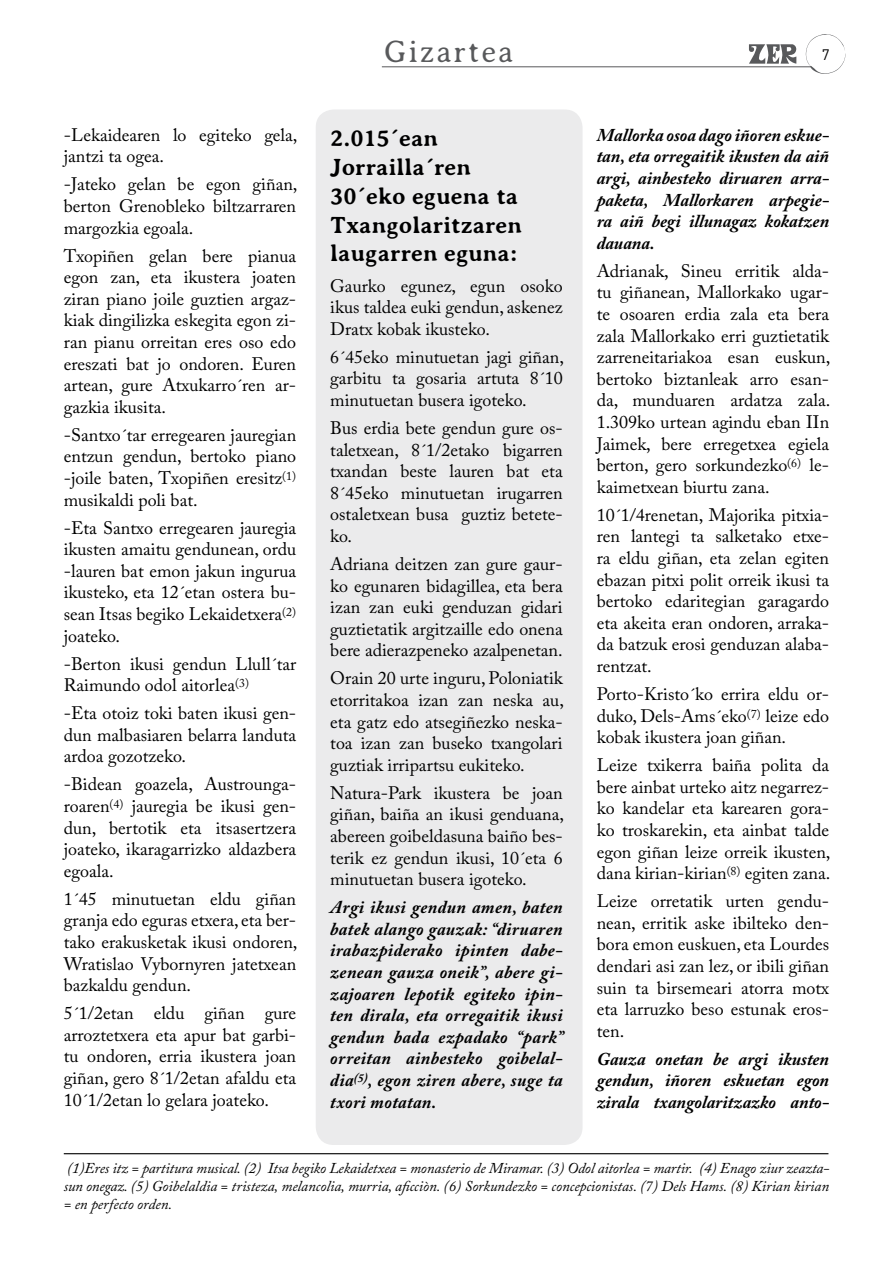
<style>
.page{position:relative;width:893px;height:1263px;background:#fff}
.page>*{position:absolute;margin:0;border:0;box-sizing:border-box;transform-origin:0 0}
.t1{font:300 31.5px "Averia Serif";letter-spacing:.06em;color:#58595b}
.t2{font:700 24px/28.8px "Averia Serif";color:#000}
.t3{font:18px/21.6px "Adobe Caslon Pro";color:#000;text-align:justify}
.t4{font:italic 700 18px/21.6px "Adobe Caslon Pro";color:#000;text-align:justify}
.t5{font:italic 15px/18px "Adobe Caslon Pro";color:#000;text-align:justify}
.t6{font:15px "DIN";color:#000}
</style>
<div class="page">
<hr style="left:382px;top:67px;width:429px;height:1px;background:#58595b">
<svg style="left:806px;top:34px;width:39px;height:40px"></svg>
<svg style="left:749px;top:44px;width:47px;height:20px"></svg>
<div style="left:316px;top:109px;width:267px;height:1036px;background:#ebebec;border-radius:18px"></div>
<hr style="left:64px;top:1153px;width:764px;height:1px;background:#000">
<p class="t3" style="left:64px;top:124px;width:235px">-Lekaidearen lo egiteko gela, jantzi ta ogea.</p>
<p class="t3" style="left:64px;top:173px;width:235px">-Jateko gelan be egon giñan, berton Grenobleko biltzarraren margozkia egoala.</p>
<p class="t3" style="left:64px;top:245px;width:234px">Txopiñen gelan bere pianua egon zan, eta ikustera joaten ziran piano joile guztien argaz&shy;kiak dingilizka eskegita egon zi&shy;ran pianu orreitan eres oso edo ereszati bat jo ondoren. Euren artean, gure Atxukarro´ren ar&shy;gazkia ikusita.</p>
<p class="t3" style="left:64px;top:424px;width:234px">-Santxo´tar erregearen jauregian entzun gendun, bertoko piano -joile baten, Txopiñen eresitz<sup>(1) </sup>musikaldi poli bat.</p>
<p class="t3" style="left:64px;top:516px;width:234px">-Eta Santxo erregearen jauregia ikusten amaitu gendunean, ordu -lauren bat emon jakun ingurua ikusteko, eta 12´etan ostera bu&shy;sean Itsas begiko Lekaidetxera<sup>(2) </sup>joateko.</p>
<p class="t3" style="left:64px;top:652px;width:234px">-Berton ikusi gendun Llull´tar<br>Raimundo odol aitorlea<sup>(3)</sup></p>
<p class="t3" style="left:64px;top:702px;width:234px">-Eta otoiz toki baten ikusi gen&shy;dun malbasiaren belarra landuta ardoa gozotzeko.</p>
<p class="t3" style="left:64px;top:773px;width:234px">-Bidean goazela, Austrounga&shy;roaren<sup>(4)</sup> jauregia be ikusi gen&shy;dun, bertotik eta itsasertzera joateko, ikaragarrizko aldazbera egoala.</p>
<p class="t3" style="left:64px;top:888px;width:235px">1´45 minutuetan eldu giñan granja edo eguras etxera, eta ber&shy;tako erakusketak ikusi ondoren, Wratislao Vybornyren jatetxean bazkaldu gendun.</p>
<p class="t3" style="left:64px;top:1002px;width:234px">5´1/2etan eldu giñan gure arroztetxera eta apur bat garbi&shy;tu ondoren, erria ikustera joan giñan, gero 8´1/2etan afaldu eta 10´1/2etan lo gelara joateko.</p>
<h1 class="t1" style="left:384px;top:34px;width:131px">Gizartea</h1>
<p class="t6" style="left:822px;top:45px;width:9px">7</p>
<h2 class="t2" style="left:330px;top:124px;width:193px">2.015´ean<br>Jorrailla´ren<br>30´eko eguena ta<br>Txangolaritzaren laugarren eguna:</h2>
<p class="t3" style="left:330px;top:275px;width:234px">Gaurko egunez, egun osoko ikus taldea euki gendun, askenez Dratx kobak ikusteko.</p>
<p class="t3" style="left:330px;top:346px;width:235px">6´45eko minutuetan jagi giñan, garbitu ta gosaria artuta 8´10 minutuetan busera igoteko.</p>
<p class="t3" style="left:330px;top:417px;width:234px">Bus erdia bete gendun gure os&shy;taletxean, 8´1/2etako bigarren txandan beste lauren bat eta 8´45eko minutuetan irugarren ostaletxean busa guztiz betete&shy;ko.</p>
<p class="t3" style="left:330px;top:553px;width:234px">Adriana deitzen zan gure gaur&shy;ko egunaren bidagillea, eta bera izan zan euki genduzan gidari guztietatik argitzaille edo onena bere adierazpeneko azalpenetan.</p>
<p class="t3" style="left:330px;top:667px;width:235px">Orain 20 urte inguru, Poloniatik etorritakoa izan zan neska au, eta gatz edo atsegiñezko neska&shy;toa izan zan buseko txangolari guztiak irripartsu eukiteko.</p>
<p class="t3" style="left:330px;top:782px;width:235px">Natura-Park ikustera be joan giñan, baiña an ikusi genduana, abereen goibeldasuna baiño bes&shy;terik ez gendun ikusi, 10´eta 6 minutuetan busera igoteko.</p>
<p class="t4" style="left:330px;top:896px;width:234px">Argi ikusi gendun amen, baten batek alango gauzak: “diruaren irabazpiderako ipinten dabe&shy;zenean gauza oneik”, abere gi&shy;zajoaren lepotik egiteko ipin&shy;ten dirala, eta orregaitik ikusi gendun bada ezpadako “park” orreitan ainbesteko goibelal&shy;dia<sup>(5)</sup>, egon ziren abere, suge ta txori motatan.</p>
<p class="t4" style="left:597px;top:124px;width:234px">Mallorka osoa dago iñoren eskue&shy;tan, eta orregaitik ikusten da aiñ argi, ainbesteko diruaren arra&shy;paketa, Mallorkaren arpegie&shy;ra aiñ begi illunagaz kokatzen dauana.</p>
<p class="t3" style="left:597px;top:260px;width:235px">Adrianak, Sineu erritik alda&shy;tu giñanean, Mallorkako ugar&shy;te osoaren erdia zala eta bera zala Mallorkako erri guztietatik zarreneitariakoa esan euskun, bertoko biztanleak arro esan&shy;da, munduaren ardatza zala.<br>1.309ko urtean agindu eban IIn Jaimek, bere erregetxea egiela berton, gero sorkundezko<sup>(6)</sup> le&shy;kaimetxean biurtu zana.</p>
<p class="t3" style="left:597px;top:504px;width:234px">10´1/4renetan, Majorika pitxia&shy;ren lantegi ta salketako etxe&shy;ra eldu giñan, eta zelan egiten ebazan pitxi polit orreik ikusi ta bertoko edaritegian garagardo eta akeita eran ondoren, arraka&shy;da batzuk erosi genduzan alaba&shy;rentzat.</p>
<p class="t3" style="left:597px;top:683px;width:234px">Porto-Kristo´ko errira eldu or&shy;duko, Dels-Ams´eko<sup>(7)</sup> leize edo kobak ikustera joan giñan.</p>
<p class="t3" style="left:597px;top:754px;width:235px">Leize txikerra baiña polita da bere ainbat urteko aitz negarrez&shy;ko kandelar eta karearen gora&shy;ko troskarekin, eta ainbat talde egon giñan leize orreik ikusten, dana kirian-kirian<sup>(8)</sup> egiten zana.</p>
<p class="t3" style="left:597px;top:890px;width:234px">Leize orretatik urten gendu&shy;nean, erritik aske ibilteko den&shy;bora emon euskuen, eta Lourdes dendari asi zan lez, or ibili giñan suin ta birsemeari atorra motx eta larruzko beso estunak eros&shy;ten.</p>
<p class="t4" style="left:597px;top:1048px;width:234px">Gauza onetan be argi ikusten gendun, iñoren eskuetan egon zirala txangolaritzazko anto-</p>
<p class="t5" style="left:64px;top:1159px;width:767px">(1)Eres itz = partitura musical. (2) Itsa begiko Lekaidetxea = monasterio de Miramar. (3) Odol aitorlea = martir. (4) Enago ziur zeazta&shy;sun onegaz. (5) Goibelaldia = tristeza, melancolia, murria, aficciòn. (6) Sorkundezko = concepcionistas. (7) Dels Hams. (8) Kirian kirian = en perfecto orden.</p>
</div>
